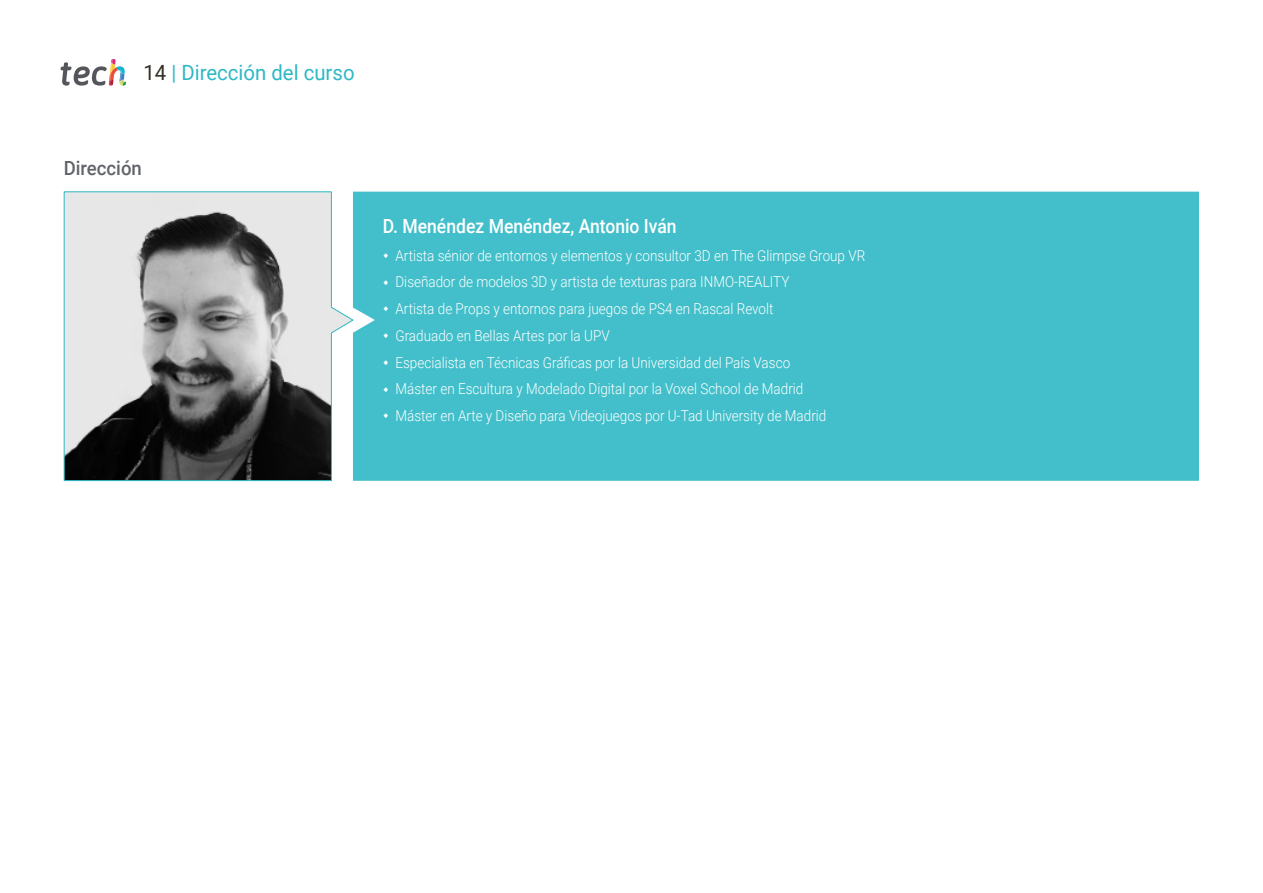
<style>
.page{position:relative;width:1263px;height:893px;background:#fff}
.page>*{position:absolute;margin:0;border:0;box-sizing:border-box;transform-origin:0 0}
.t1{font:21px "Roboto";color:#2db8c5}
.t2{font:500 19.5px "Roboto";color:#fff;scale:.9 1}
.t3{font:500 19.5px "Roboto";color:#61646a;scale:.95 1}
.t4{font:300 15px/26.7px "Roboto";color:#fff;scale:.9 1}
.s1{color:#312e20}
</style>
<div class="page">
<svg style="left:61px;top:59px;width:65px;height:27px"></svg>
<div style="left:354px;top:192px;width:845px;height:289px;background:#42bfca"></div>
<svg style="left:64px;top:191px;width:290px;height:290px;background:#989a9a"></svg>
<svg style="left:384px;top:253px;width:4px;height:5px"></svg>
<svg style="left:384px;top:280px;width:4px;height:5px"></svg>
<svg style="left:384px;top:306px;width:4px;height:5px"></svg>
<svg style="left:384px;top:333px;width:4px;height:5px"></svg>
<svg style="left:384px;top:360px;width:4px;height:5px"></svg>
<svg style="left:384px;top:387px;width:4px;height:5px"></svg>
<svg style="left:384px;top:413px;width:4px;height:5px"></svg>
<h1 class="t1" style="left:144px;top:57px;width:213px"><span class="s1">14</span> | Dirección del curso</h1>
<h2 class="t3" style="left:64px;top:154px;width:84px">Dirección</h2>
<h2 class="t2" style="left:383px;top:212px;width:328px">D. Menéndez Menéndez, Antonio Iván</h2>
<p class="t4" style="left:395px;top:241px;width:523px">Artista sénior de entornos y elementos y consultor 3D en The Glimpse Group VR Diseñador de modelos 3D y artista de texturas para INMO-REALITY<br>Artista de Props y entornos para juegos de PS4 en Rascal Revolt<br>Graduado en Bellas Artes por la UPV<br>Especialista en Técnicas Gráficas por la Universidad del País Vasco<br>Máster en Escultura y Modelado Digital por la Voxel School de Madrid<br>Máster en Arte y Diseño para Videojuegos por U-Tad University de Madrid</p>
</div>
